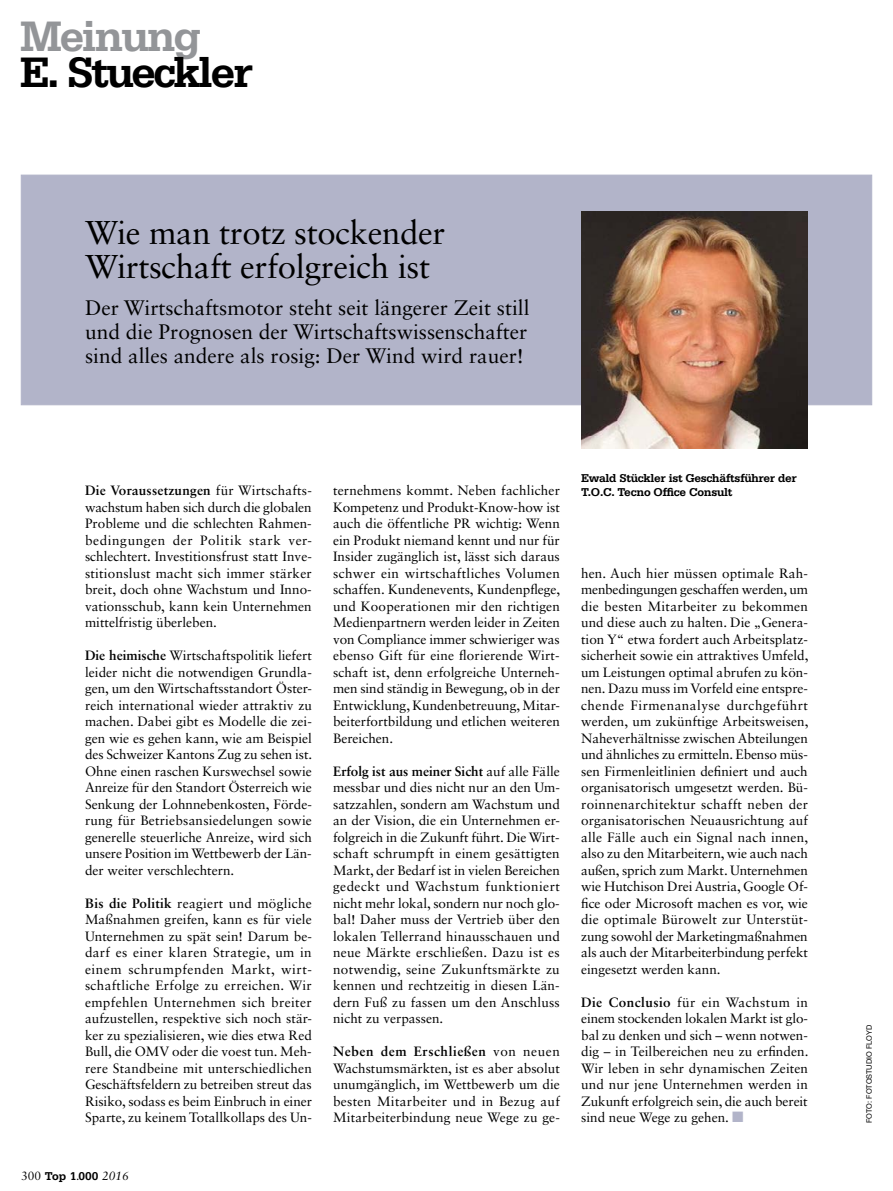
<style>
.page{position:relative;width:893px;height:1191px;background:#fff}
.page>*{position:absolute;margin:0;border:0;box-sizing:border-box;transform-origin:0 0}
.t1{font:700 45px "Serifa Std";letter-spacing:-.06em;color:#000}
.t2{font:700 45px "Serifa Std";letter-spacing:-.06em;color:#939598}
.t3{font:33px/33.8px "Sabon LT Std";letter-spacing:-.01em;color:#000}
.t4{font:21px/24px "Sabon LT Std";color:#000;text-align:justify}
.t5{font:13.5px/16.5px "Sabon LT Std";color:#000;text-align:justify}
.t6{font:700 12px/13.5px "Serifa Std";letter-spacing:-.025em;color:#000}
.t7{font:7.5px "Helvetica Neue LT Std";color:#000}
.s1{font-weight:700}
.s2{font-family:"Sabon LT Std";font-weight:400}
.s3{font-family:"Myriad Pro";font-weight:400}
.s4{font-family:"Sabon LT Std";font-weight:400;font-style:italic}
.s5{color:#b2b4c9}
</style>
<div class="page">
<div style="left:21px;top:175px;width:851px;height:230px;background:#b2b4c9"></div>
<img style="left:581px;top:212px;width:227px;height:237px">
<h1 class="t2" style="left:20px;top:10px;width:183px">Meinung</h1>
<h1 class="t1" style="left:20px;top:46px;width:234px">E. Stueckler</h1>
<h2 class="t3" style="left:85px;top:215px;width:362px">Wie man trotz stockender<br>Wirtschaft erfolgreich ist</h2>
<h3 class="t4" style="left:85px;top:295px;width:446px">Der Wirtschaftsmotor steht seit längerer Zeit still und die Prognosen der Wirtschaftswissenschafter sind alles andere als rosig: Der Wind wird rauer!</h3>
<p class="t5" style="left:85px;top:482px;width:228px"><span class="s1">Die Voraussetzungen</span> für Wirtschafts&shy;wachstum haben sich durch die globalen Probleme und die schlechten Rahmen&shy;bedingungen der Politik stark ver&shy;schlechtert. Investitionsfrust statt Inve&shy;stitionslust macht sich immer stärker breit, doch ohne Wachstum und Inno&shy;vationsschub, kann kein Unternehmen mittelfristig überleben.</p>
<p class="t5" style="left:85px;top:647px;width:229px"><span class="s1">Die heimische</span> Wirtschaftspolitik liefert leider nicht die notwendigen Grundla&shy;gen, um den Wirtschaftsstandort Öster&shy;reich international wieder attraktiv zu machen. Dabei gibt es Modelle die zei&shy;gen wie es gehen kann, wie am Beispiel des Schweizer Kantons Zug zu sehen ist.<br>Ohne einen raschen Kurswechsel sowie Anreize für den Standort Österreich wie Senkung der Lohnnebenkosten, Förde&shy;rung für Betriebsansiedelungen sowie generelle steuerliche Anreize, wird sich unsere Position im Wettbewerb der Län&shy;der weiter verschlechtern.</p>
<p class="t5" style="left:85px;top:894px;width:228px"><span class="s1">Bis die Politik</span> reagiert und mögliche Maßnahmen greifen, kann es für viele Unternehmen zu spät sein! Darum be&shy;darf es einer klaren Strategie, um in einem schrumpfenden Markt, wirt&shy;schaftliche Erfolge zu erreichen. Wir empfehlen Unternehmen sich breiter aufzustellen, respektive sich noch stär&shy;ker zu spezialisieren, wie dies etwa Red Bull, die OMV oder die voest tun. Meh&shy;rere Standbeine mit unterschiedlichen Geschäftsfeldern zu betreiben streut das Risiko, sodass es beim Einbruch in einer Sparte, zu keinem Totallkollaps des Un-</p>
<p class="t6" style="left:21px;top:1169px;width:109px"><span class="s2">300</span> Top 1<span class="s3">.</span>000 <span class="s4">2016</span></p>
<p class="t5" style="left:333px;top:482px;width:229px">ternehmens kommt. Neben fachlicher Kompetenz und Produkt-Know-how ist auch die öffentliche PR wichtig: Wenn ein Produkt niemand kennt und nur für Insider zugänglich ist, lässt sich daraus schwer ein wirtschaftliches Volumen schaffen. Kundenevents, Kundenpflege, und Kooperationen mir den richtigen Medienpartnern werden leider in Zeiten von Compliance immer schwieriger was ebenso Gift für eine florierende Wirt&shy;schaft ist, denn erfolgreiche Unterneh&shy;men sind ständig in Bewegung, ob in der Entwicklung, Kundenbetreuung, Mitar&shy;beiterfortbildung und etlichen weiteren Bereichen.</p>
<p class="t5" style="left:333px;top:762px;width:228px"><span class="s1">Erfolg ist aus meiner Sicht</span> auf alle Fälle messbar und dies nicht nur an den Um&shy;satzzahlen, sondern am Wachstum und an der Vision, die ein Unternehmen er&shy;folgreich in die Zukunft führt. Die Wirt&shy;schaft schrumpft in einem gesättigten Markt, der Bedarf ist in vielen Bereichen gedeckt und Wachstum funktioniert nicht mehr lokal, sondern nur noch glo&shy;bal! Daher muss der Vertrieb über den lokalen Tellerrand hinausschauen und neue Märkte erschließen. Dazu ist es notwendig, seine Zukunftsmärkte zu kennen und rechtzeitig in diesen Län&shy;dern Fuß zu fassen um den Anschluss nicht zu verpassen.</p>
<p class="t5" style="left:333px;top:1043px;width:228px"><span class="s1">Neben dem Erschließen</span> von neuen Wachstumsmärkten, ist es aber absolut unumgänglich, im Wettbewerb um die besten Mitarbeiter und in Bezug auf Mitarbeiterbindung neue Wege zu ge-</p>
<p class="t6" style="left:581px;top:471px;width:217px">Ewald Stückler ist Geschäftsführer der<br>T.O.C. Tecno Office Consult</p>
<p class="t5" style="left:581px;top:564px;width:229px">hen. Auch hier müssen optimale Rah&shy;menbedingungen geschaffen werden, um die besten Mitarbeiter zu bekommen und diese auch zu halten. Die „Genera&shy;tion Y“ etwa fordert auch Arbeitsplatz&shy;sicherheit sowie ein attraktives Umfeld, um Leistungen optimal abrufen zu kön&shy;nen. Dazu muss im Vorfeld eine entspre&shy;chende Firmenanalyse durchgeführt werden, um zukünftige Arbeitsweisen, Naheverhältnisse zwischen Abteilungen und ähnliches zu ermitteln. Ebenso müs&shy;sen Firmenleitlinien definiert und auch organisatorisch umgesetzt werden. Bü&shy;roinnenarchitektur schafft neben der organisatorischen Neuausrichtung auf alle Fälle auch ein Signal nach innen, also zu den Mitarbeitern, wie auch nach außen, sprich zum Markt. Unternehmen wie Hutchison Drei Austria, Google Of&shy;fice oder Microsoft machen es vor, wie die optimale Bürowelt zur Unterstüt&shy;zung sowohl der Marketingmaßnahmen als auch der Mitarbeiterbindung perfekt eingesetzt werden kann.</p>
<p class="t5" style="left:581px;top:993px;width:229px"><span class="s1">Die Conclusio</span> für ein Wachstum in einem stockenden lokalen Markt ist glo&shy;bal zu denken und sich – wenn notwen&shy;dig – in Teilbereichen neu zu erfinden.<br>Wir leben in sehr dynamischen Zeiten und nur jene Unternehmen werden in Zukunft erfolgreich sein, die auch bereit sind neue Wege zu gehen. <span class="s5">■</span></p>
<p class="t7" style="left:865px;top:1123px;width:100px;rotate:-90deg">FOTO: FOTOSTUDIO FLOYD</p>
</div>
